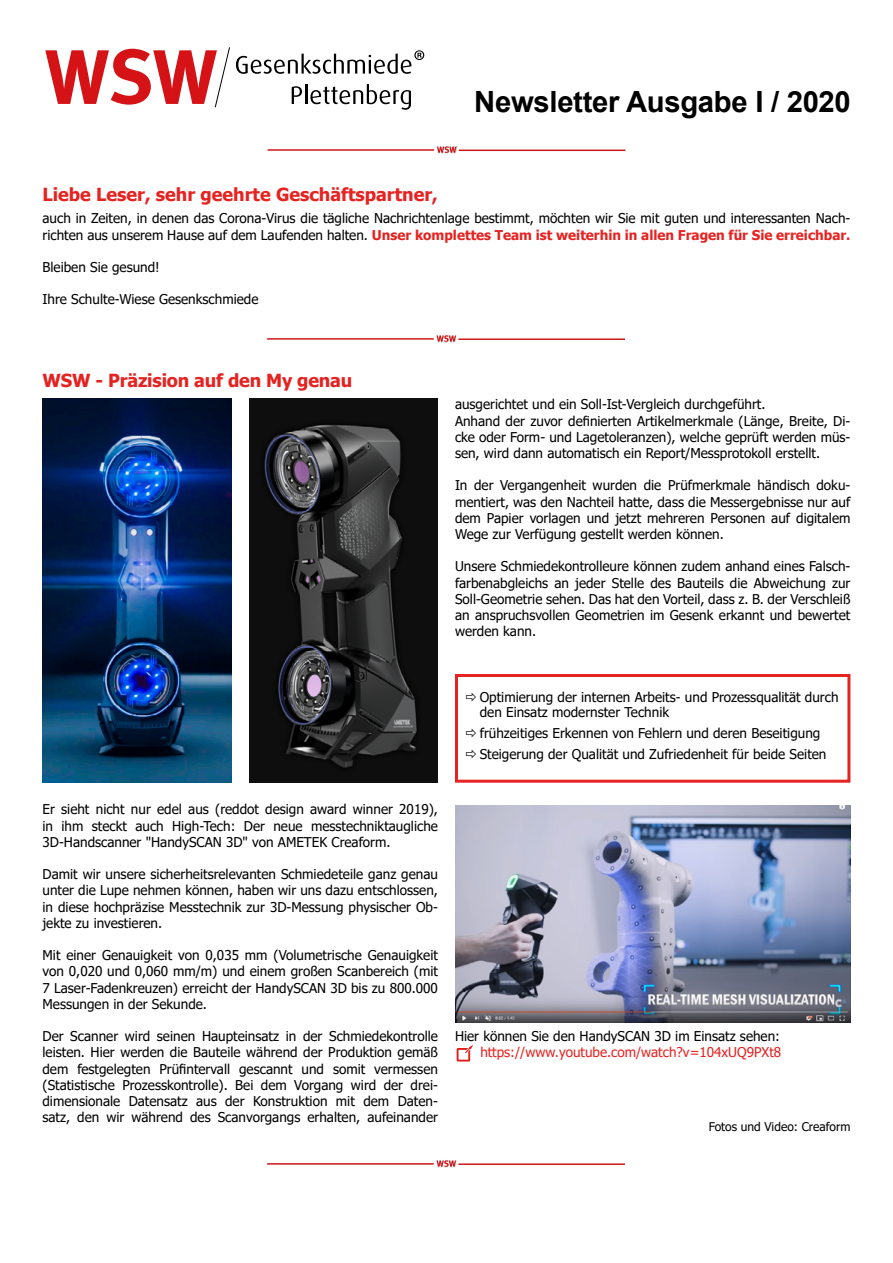
<style>
.page{position:relative;width:893px;height:1263px;background:#fff}
.page>*{position:absolute;margin:0;border:0;box-sizing:border-box;transform-origin:0 0}
.t1{font:700 29.25px "Arial";letter-spacing:-.01em;color:#000}
.t2{font:700 18px "Tahoma";color:#e52321}
.t3{font:13.5px/16.2px "Tahoma";color:#000;text-align:justify}
.t4{font:13.5px "Tahoma";color:#e52321}
.t5{font:12px "Tahoma";color:#000}
.s1{font-weight:700;color:#e52321}
</style>
<div class="page">
<hr style="left:267px;top:338px;width:167px;height:2px;background:#cd1719">
<svg style="left:45px;top:47px;width:379px;height:63px"></svg>
<hr style="left:458px;top:338px;width:167px;height:2px;background:#cd1719">
<svg style="left:437px;top:335px;width:19px;height:7px"></svg>
<hr style="left:268px;top:149px;width:166px;height:2px;background:#cd1719">
<hr style="left:459px;top:150px;width:166px;height:1px;background:#cd1719">
<img style="left:437px;top:146px;width:20px;height:6px">
<svg style="left:437px;top:147px;width:19px;height:6px"></svg>
<img style="left:249px;top:399px;width:189px;height:384px">
<img style="left:43px;top:399px;width:189px;height:384px">
<div style="left:455px;top:674px;width:395px;height:109px;border:3px solid #e52321"></div>
<img style="left:455px;top:805px;width:395px;height:217px">
<div style="left:457px;top:1048px;width:13px;height:13px;border:2px solid #e41a16"></div>
<svg style="left:464px;top:1045px;width:9px;height:9px"></svg>
<hr style="left:267px;top:1163px;width:167px;height:1px;background:#cd1719">
<hr style="left:458px;top:1163px;width:167px;height:2px;background:#cd1719">
<svg style="left:437px;top:1160px;width:19px;height:7px"></svg>
<h2 class="t2" style="left:43px;top:182px;width:397px">Liebe Leser, sehr geehrte Geschäftspartner,</h2>
<h1 class="t1" style="left:474px;top:81px;width:378px">Newsletter Ausgabe I / 2020</h1>
<p class="t3" style="left:43px;top:211px;width:809px">auch in Zeiten, in denen das Corona-Virus die tägliche Nachrichtenlage bestimmt, möchten wir Sie mit guten und interessanten Nach&shy;richten aus unserem Hause auf dem Laufenden halten. <span class="s1">Unser komplettes Team ist weiterhin in allen Fragen für Sie erreichbar.</span></p>
<p class="t3" style="left:43px;top:260px;width:119px">Bleiben Sie gesund!</p>
<p class="t3" style="left:43px;top:292px;width:217px">Ihre Schulte-Wiese Gesenkschmiede</p>
<h2 class="t2" style="left:43px;top:368px;width:311px">WSW - Präzision auf den My genau</h2>
<p class="t3" style="left:455px;top:397px;width:397px;text-align:left">ausgerichtet und ein Soll-Ist-Vergleich durchgeführt.<br>Anhand der zuvor definierten Artikelmerkmale (Länge, Breite, Di&shy;cke oder Form- und Lagetoleranzen), welche geprüft werden müs&shy;sen, wird dann automatisch ein Report/Messprotokoll erstellt.</p>
<p class="t3" style="left:455px;top:478px;width:397px">In der Vergangenheit wurden die Prüfmerkmale händisch doku&shy;mentiert, was den Nachteil hatte, dass die Messergebnisse nur auf dem Papier vorlagen und jetzt mehreren Personen auf digitalem Wege zur Verfügung gestellt werden können.</p>
<p class="t3" style="left:455px;top:559px;width:397px">Unsere Schmiedekontrolleure können zudem anhand eines Falsch&shy;farbenabgleichs an jeder Stelle des Bauteils die Abweichung zur Soll-Geometrie sehen. Das hat den Vorteil, dass z. B. der Verschleiß an anspruchsvollen Geometrien im Gesenk erkannt und bewertet werden kann.</p>
<p class="t3" style="left:43px;top:802px;width:397px">Er sieht nicht nur edel aus (reddot design award winner 2019), in ihm steckt auch High-Tech: Der neue messtechniktaugliche 3D-Handscanner "HandySCAN 3D" von AMETEK Creaform.</p>
<p class="t3" style="left:43px;top:867px;width:397px">Damit wir unsere sicherheitsrelevanten Schmiedeteile ganz genau unter die Lupe nehmen können, haben wir uns dazu entschlossen, in diese hochpräzise Messtechnik zur 3D-Messung physischer Ob&shy;jekte zu investieren.</p>
<p class="t3" style="left:43px;top:948px;width:397px">Mit einer Genauigkeit von 0,035 mm (Volumetrische Genauigkeit von 0,020 und 0,060 mm/m) und einem großen Scanbereich (mit 7 Laser-Fadenkreuzen) erreicht der HandySCAN 3D bis zu 800.000<br>Messungen in der Sekunde.</p>
<p class="t3" style="left:43px;top:1029px;width:397px">Der Scanner wird seinen Haupteinsatz in der Schmiedekontrolle leisten. Hier werden die Bauteile während der Produktion gemäß dem festgelegten Prüfintervall gescannt und somit vermessen (Statistische Prozesskontrolle). Bei dem Vorgang wird der drei&shy;dimensionale Datensatz aus der Konstruktion mit dem Daten&shy;satz, den wir während des Scanvorgangs erhalten, aufeinander</p>
<p class="t3" style="left:480px;top:690px;width:360px;line-height:15px">Optimierung der internen Arbeits- und Prozessqualität durch den Einsatz modernster Technik</p>
<p class="t3" style="left:480px;top:723px;width:348px;line-height:21px">frühzeitiges Erkennen von Fehlern und deren Beseitigung<br>Steigerung der Qualität und Zufriedenheit für beide Seiten</p>
<p class="t3" style="left:455px;top:1029px;width:327px">Hier können Sie den HandySCAN 3D im Einsatz sehen:</p>
<p class="t4" style="left:480px;top:1043px;width:302px">https://www.youtube.com/watch?v=104xUQ9PXt8</p>
<p class="t5" style="left:709px;top:1119px;width:143px">Fotos und Video: Creaform</p>
</div>
